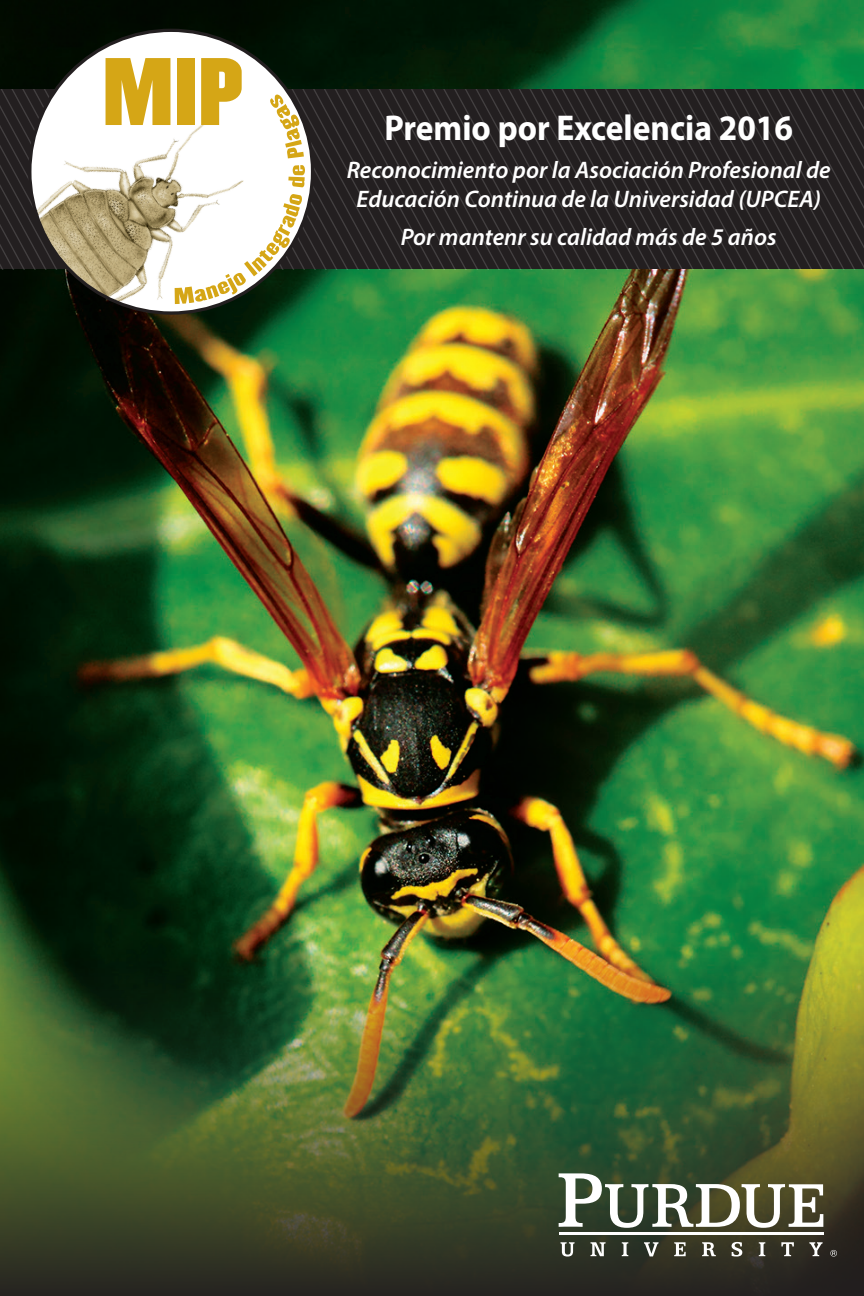
<style>
.page{position:relative;width:864px;height:1296px;background:#fff}
.page>*{position:absolute;margin:0;border:0;box-sizing:border-box;transform-origin:0 0}
.t1{font:83.6px "Champion Middleweight";color:#d5a616}
.t2{font:700 36px "Myriad Pro";color:#fff;scale:.93 1}
.t3{font:italic 600 24px/28.8px "Myriad Pro";color:#fff;text-align:center}
</style>
<div class="page">
<img style="left:0;top:0;width:864px;height:1296px">
<svg style="left:0;top:89px;width:864px;height:180px;background:#272324"></svg>
<svg style="left:559px;top:1173px;width:264px;height:55px"></svg>
<svg style="left:561px;top:1242px;width:14px;height:15px"></svg>
<svg style="left:591px;top:1242px;width:15px;height:14px"></svg>
<svg style="left:622px;top:1242px;width:6px;height:14px"></svg>
<svg style="left:644px;top:1242px;width:15px;height:14px"></svg>
<svg style="left:674px;top:1242px;width:12px;height:14px"></svg>
<svg style="left:702px;top:1242px;width:14px;height:14px"></svg>
<svg style="left:732px;top:1242px;width:10px;height:15px"></svg>
<svg style="left:759px;top:1242px;width:6px;height:14px"></svg>
<svg style="left:781px;top:1242px;width:13px;height:14px"></svg>
<svg style="left:809px;top:1242px;width:14px;height:14px"></svg>
<hr style="left:559px;top:1233px;width:264px;height:2px;background:#fff">
<svg style="left:830px;top:1250px;width:7px;height:7px"></svg>
<div style="left:30px;top:30px;width:283px;height:283px;background:#fff;border-radius:50%"></div>
<img style="left:30px;top:83px;width:242px;height:228px">
<svg style="left:175px;top:194px;width:127px;height:110px"></svg>
<svg style="left:288px;top:165px;width:17px;height:22px"></svg>
<svg style="left:270px;top:94px;width:34px;height:64px"></svg>
<h1 class="t1" style="left:103px;top:23px;width:143px">MIP</h1>
<h2 class="t2" style="left:384px;top:105px;width:441px">Premio por Excelencia 2016</h2>
<p class="t3" style="left:347px;top:155px;width:486px">Reconocimiento por la Asociación Profesional de<br>Educación Continua de la Universidad (UPCEA)</p>
<p class="t3" style="left:401px;top:222px;width:378px">Por mantenr su calidad más de 5 años</p>
</div>
